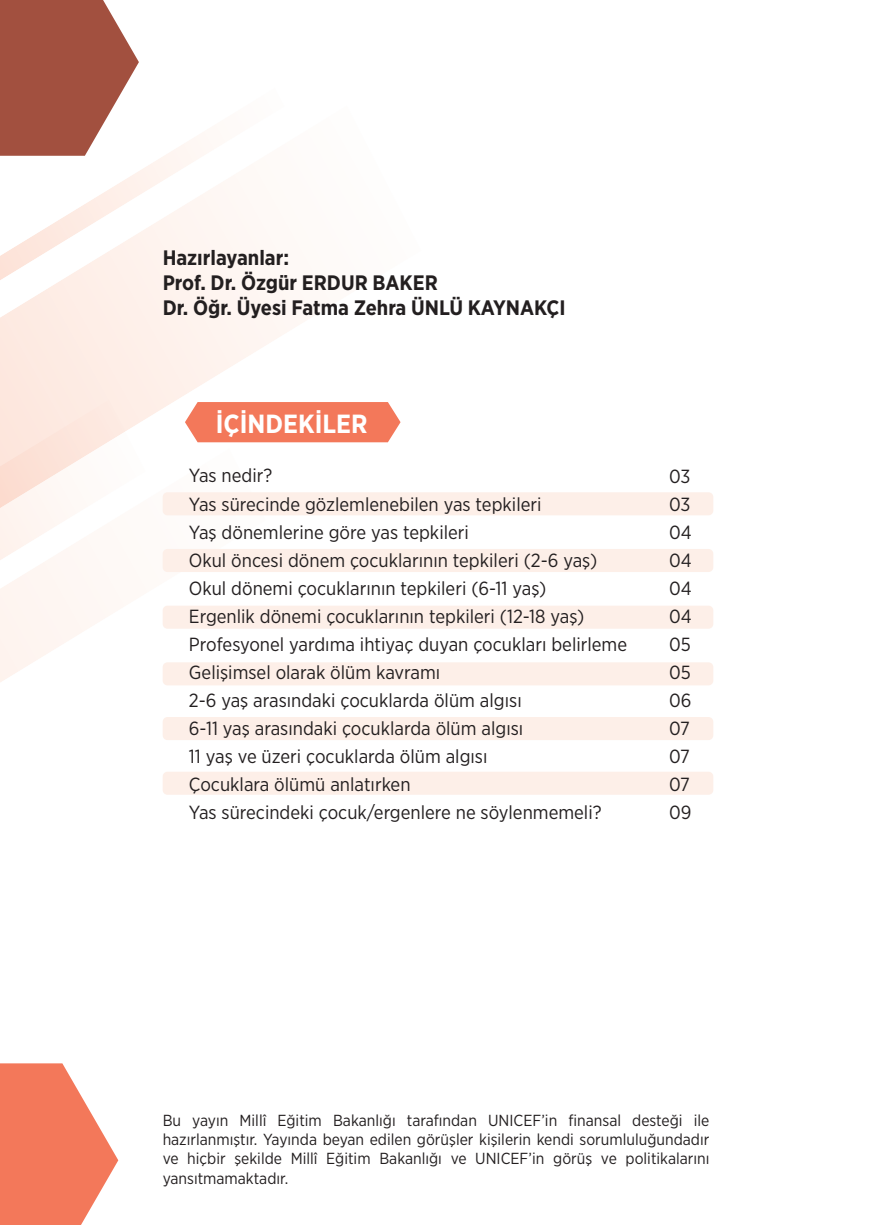
<style>
.page{position:relative;width:876px;height:1225px;background:#fff}
.page>*{position:absolute;margin:0;border:0;box-sizing:border-box;transform-origin:0 0}
.t1{font:700 26.2px "Gotham Narrow";color:#fff}
.t2{font:700 20.8px/25px "Gotham Narrow";color:#231f20}
.t3{font:19px/28px "Gotham Narrow";color:#231f20}
.t4{font:16px/19.2px "Gotham Narrow";color:#231f20;text-align:justify}
</style>
<div class="page">
<svg style="left:0;top:508px;width:235px;height:175px"></svg>
<svg style="left:0;top:136px;width:388px;height:372px"></svg>
<svg style="left:0;top:1063px;width:118px;height:162px"></svg>
<svg style="left:0;top:0;width:139px;height:156px"></svg>
<div style="left:163px;top:492px;width:550px;height:23px;background:#fdefe8;border-radius:5px"></div>
<div style="left:163px;top:549px;width:550px;height:23px;background:#fdefe8;border-radius:5px"></div>
<div style="left:163px;top:605px;width:550px;height:24px;background:#fdefe8;border-radius:5px"></div>
<div style="left:163px;top:662px;width:550px;height:23px;background:#fdefe8;border-radius:5px"></div>
<div style="left:163px;top:717px;width:550px;height:23px;background:#fdefe8;border-radius:5px"></div>
<div style="left:163px;top:771px;width:550px;height:24px;background:#fdefe8;border-radius:5px"></div>
<div style="left:185px;top:402px;width:216px;height:40px;background:#f3785a"></div>
<p class="t2" style="left:163px;top:245px;width:404px">Hazırlayanlar:<br>Prof. Dr. Özgür ERDUR BAKER<br>Dr. Öğr. Üyesi Fatma Zehra ÜNLÜ KAYNAKÇI</p>
<h1 class="t1" style="left:216px;top:410px;width:153px">İÇİNDEKİLER</h1>
<p class="t3" style="left:189px;top:462px;width:440px">Yas nedir?<br>Yas sürecinde gözlemlenebilen yas tepkileri<br>Yaş dönemlerine göre yas tepkileri<br>Okul öncesi dönem çocuklarının tepkileri (2-6 yaş)<br>Okul dönemi çocuklarının tepkileri (6-11 yaş)<br>Ergenlik dönemi çocuklarının tepkileri (12-18 yaş)<br>Profesyonel yardıma ihtiyaç duyan çocukları belirleme Gelişimsel olarak ölüm kavramı<br>2-6 yaş arasındaki çocuklarda ölüm algısı<br>6-11 yaş arasındaki çocuklarda ölüm algısı<br>11 yaş ve üzeri çocuklarda ölüm algısı<br>Çocuklara ölümü anlatırken<br>Yas sürecindeki çocuk/ergenlere ne söylenmemeli?</p>
<p class="t3" style="left:669px;top:462px;width:24px;text-align:justify">03<br>03<br>04<br>04<br>04<br>04<br>05<br>05<br>06<br>07<br>07<br>07<br>09</p>
<p class="t4" style="left:163px;top:1111px;width:548px">Bu yayın Millî Eğitim Bakanlığı tarafından UNICEF’in finansal desteği ile hazırlanmıştır. Yayında beyan edilen görüşler kişilerin kendi sorumluluğundadır ve hiçbir şekilde Millî Eğitim Bakanlığı ve UNICEF’in görüş ve politikalarını yansıtmamaktadır.</p>
</div>
